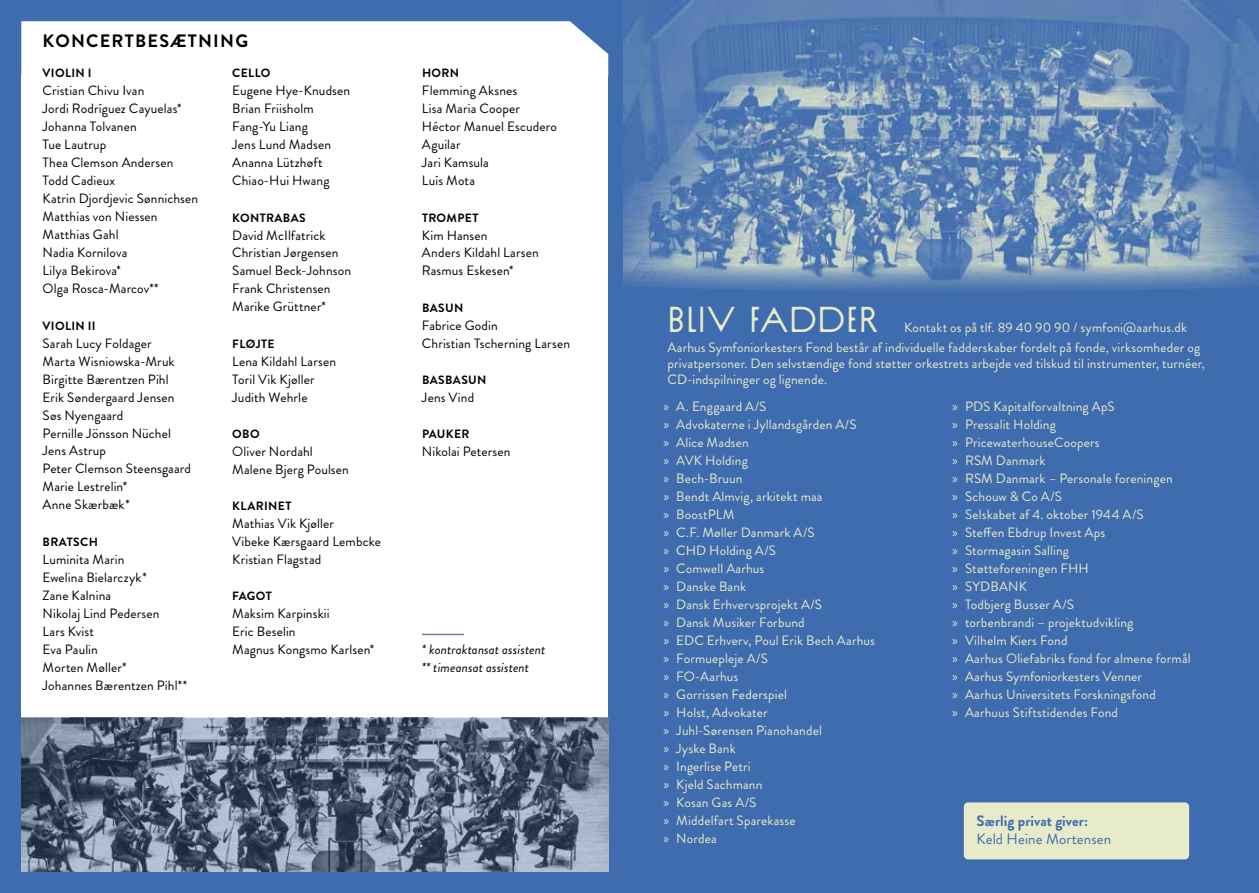
<style>
.page{position:relative;width:1259px;height:893px;background:#fff}
.page>*{position:absolute;margin:0;border:0;box-sizing:border-box;transform-origin:0 0}
.t1{font:36px "Sud";letter-spacing:.015em;color:#e8ebc9}
.t2{font:700 18px "Brandon Grotesque";letter-spacing:.07em;color:#000}
.t3{font:700 15px "Brandon Grotesque";letter-spacing:.005em;color:#3f6cae}
.t4{font:15px "Brandon Grotesque";letter-spacing:.005em;color:#3f6cae}
.t5{font:13.5px/18px "Brandon Grotesque";letter-spacing:.01em;color:#e8ebc9}
.t6{font:13.5px/18px "Brandon Grotesque";letter-spacing:.01em;color:#000}
.t7{font:italic 13.5px/18px "Brandon Grotesque";letter-spacing:.005em;color:#000}
.t8{font:700 12px "Brandon Grotesque";letter-spacing:.03em;color:#000}
.s1{font-family:"Myriad Pro"}
</style>
<div class="page">
<div style="left:0;top:0;width:629px;height:893px;background:#3f6cae"></div>
<div style="left:21px;top:76px;width:587px;height:642px;background:#fff"></div>
<div style="left:21px;top:21px;width:587px;height:55px;background:#fff"></div>
<img style="left:21px;top:718px;width:587px;height:153px">
<div style="left:617px;top:0;width:642px;height:893px;background:#3f6cae"></div>
<img style="left:623px;top:0;width:636px;height:291px">
<div style="left:963px;top:802px;width:226px;height:57px;background:#e8ebc9;border-radius:4px"></div>
<hr style="left:422px;top:634px;width:42px;height:1px;background:#6f849f">
<h2 class="t2" style="left:43px;top:28px;width:207px">KONCERTBESÆTNING</h2>
<p class="t8" style="left:43px;top:65px;width:50px">VIOLIN I</p>
<p class="t6" style="left:43px;top:82px;width:157px">Cristian Chivu Ivan<br>Jordi Rodríguez Cayuelas*<br>Johanna Tolvanen<br>Tue Lautrup<br>Thea Clemson Andersen<br>Todd Cadieux<br>Katrin Djordjevic Sønnichsen<br>Matthias von Niessen<br>Matthias Gahl<br>Nadia Kornilova<br>Lilya Bekirova*<br>Olga Rosca-Marcov**</p>
<p class="t8" style="left:43px;top:317px;width:54px">VIOLIN II</p>
<p class="t6" style="left:43px;top:334px;width:150px">Sarah Lucy Foldager<br>Marta Wisniowska-Mruk<br>Birgitte Bærentzen Pihl<br>Erik Søndergaard Jensen<br>Søs Nyengaard<br>Pernille Jönsson Nüchel<br>Jens Astrup<br>Peter Clemson Steensgaard<br>Marie Lestrelin*<br>Anne Skærbæk*</p>
<p class="t8" style="left:43px;top:533px;width:57px">BRATSCH</p>
<p class="t6" style="left:43px;top:550px;width:146px">Luminita Marin<br>Ewelina Bielarczyk*<br>Zane Kalnina<br>Nikolaj Lind Pedersen<br>Lars Kvist<br>Eva Paulin<br>Morten Møller*<br>Johannes Bærentzen Pihl**</p>
<p class="t8" style="left:232px;top:65px;width:40px">CELLO</p>
<p class="t6" style="left:232px;top:82px;width:119px">Eugene Hye-Knudsen<br>Brian Friisholm<br>Fang-Yu Liang<br>Jens Lund Madsen<br>Ananna Lützhøft<br>Chiao-Hui Hwang</p>
<p class="t8" style="left:232px;top:209px;width:75px">KONTRABAS</p>
<p class="t6" style="left:232px;top:226px;width:120px">David McIlfatrick<br>Christian Jørgensen<br>Samuel Beck-Johnson<br>Frank Christensen<br>Marike Grüttner*</p>
<p class="t8" style="left:232px;top:335px;width:44px">FLØJTE</p>
<p class="t6" style="left:232px;top:352px;width:105px">Lena Kildahl Larsen<br>Toril Vik Kjøller<br>Judith Wehrle</p>
<p class="t8" style="left:232px;top:425px;width:29px">OBO</p>
<p class="t6" style="left:232px;top:442px;width:118px">Oliver Nordahl<br>Malene Bjerg Poulsen</p>
<p class="t8" style="left:232px;top:497px;width:61px">KLARINET</p>
<p class="t6" style="left:232px;top:514px;width:150px">Mathias Vik Kjøller<br>Vibeke Kærsgaard Lembcke<br>Kristian Flagstad</p>
<p class="t8" style="left:232px;top:587px;width:41px">FAGOT</p>
<p class="t6" style="left:232px;top:604px;width:143px">Maksim Karpinskii<br>Eric Beselin<br>Magnus Kongsmo Karlsen*</p>
<p class="t8" style="left:422px;top:65px;width:39px">HORN</p>
<p class="t6" style="left:422px;top:82px;width:136px">Flemming Aksnes<br>Lisa Maria Cooper<br>Héctor Manuel Escudero<br>Aguilar<br>Jari Kamsula<br>Luís Mota</p>
<p class="t8" style="left:422px;top:209px;width:58px">TROMPET</p>
<p class="t6" style="left:422px;top:226px;width:118px">Kim Hansen<br>Anders Kildahl Larsen<br>Rasmus Eskesen*</p>
<p class="t8" style="left:422px;top:299px;width:43px">BASUN</p>
<p class="t6" style="left:422px;top:316px;width:150px">Fabrice Godin<br>Christian Tscherning Larsen</p>
<p class="t8" style="left:422px;top:371px;width:66px">BASBASUN</p>
<p class="t6" style="left:422px;top:388px;width:54px">Jens Vind</p>
<p class="t8" style="left:422px;top:425px;width:49px">PAUKER</p>
<p class="t6" style="left:422px;top:442px;width:90px">Nikolai Petersen</p>
<p class="t7" style="left:422px;top:640px;width:125px">* kontraktansat assistent ** timeansat assistent</p>
<h1 class="t1" style="left:667px;top:298px;width:213px">BLIV FADDER</h1>
<p class="t5" style="left:904px;top:318px;width:284px">Kontakt os på tlf. 89 40 90 90 / symfoni@aarhus.dk</p>
<p class="t5" style="left:667px;top:339px;width:539px;line-height:16.2px">Aarhus Symfoniorkesters Fond består af individuelle fadderskaber fordelt på fonde, virksomheder og privatpersoner. Den selvstændige fond støtter orkestrets arbejde ved tilskud til instrumenter, turnéer,<br>CD-indspilninger og lignende.</p>
<p class="t5" style="left:663px;top:398px;width:213px"><span class="s1">»</span> A. Enggaard A/S<br><span class="s1">»</span> Advokaterne i Jyllandsgården A/S<br><span class="s1">»</span> Alice Madsen<br><span class="s1">»</span> AVK Holding<br><span class="s1">»</span> Bech-Bruun<br><span class="s1">»</span> Bendt Almvig, arkitekt maa<br><span class="s1">»</span> BoostPLM<br><span class="s1">»</span> C.F. Møller Danmark A/S<br><span class="s1">»</span> CHD Holding A/S<br><span class="s1">»</span> Comwell Aarhus<br><span class="s1">»</span> Danske Bank<br><span class="s1">»</span> Dansk Erhvervsprojekt A/S<br><span class="s1">»</span> Dansk Musiker Forbund<br><span class="s1">»</span> EDC Erhverv, Poul Erik Bech Aarhus <span class="s1">»</span> Formuepleje A/S<br><span class="s1">»</span> FO-Aarhus<br><span class="s1">»</span> Gorrissen Federspiel<br><span class="s1">»</span> Holst, Advokater<br><span class="s1">»</span> Juhl-Sørensen Pianohandel<br><span class="s1">»</span> Jyske Bank<br><span class="s1">»</span> Ingerlise Petri<br><span class="s1">»</span> Kjeld Sachmann<br><span class="s1">»</span> Kosan Gas A/S<br><span class="s1">»</span> Middelfart Sparekasse<br><span class="s1">»</span> Nordea</p>
<p class="t5" style="left:952px;top:398px;width:240px"><span class="s1">»</span> PDS Kapitalforvaltning ApS<br><span class="s1">»</span> Pressalit Holding<br><span class="s1">»</span> PricewaterhouseCoopers<br><span class="s1">»</span> RSM Danmark<br><span class="s1">»</span> RSM Danmark – Personale foreningen<br><span class="s1">»</span> Schouw &amp; Co A/S<br><span class="s1">»</span> Selskabet af 4. oktober 1944 A/S<br><span class="s1">»</span> Steffen Ebdrup Invest Aps<br><span class="s1">»</span> Stormagasin Salling<br><span class="s1">»</span> Støtteforeningen FHH<br><span class="s1">»</span> SYDBANK<br><span class="s1">»</span> Todbjerg Busser A/S<br><span class="s1">»</span> torbenbrandi – projektudvikling<br><span class="s1">»</span> Vilhelm Kiers Fond<br><span class="s1">»</span> Aarhus Oliefabriks fond for almene formål <span class="s1">»</span> Aarhus Symfoniorkesters Venner<br><span class="s1">»</span> Aarhus Universitets Forskningsfond<br><span class="s1">»</span> Aarhuus Stiftstidendes Fond</p>
<p class="t3" style="left:976px;top:810px;width:113px">Særlig privat giver:</p>
<p class="t4" style="left:976px;top:828px;width:136px">Keld Heine Mortensen</p>
</div>
